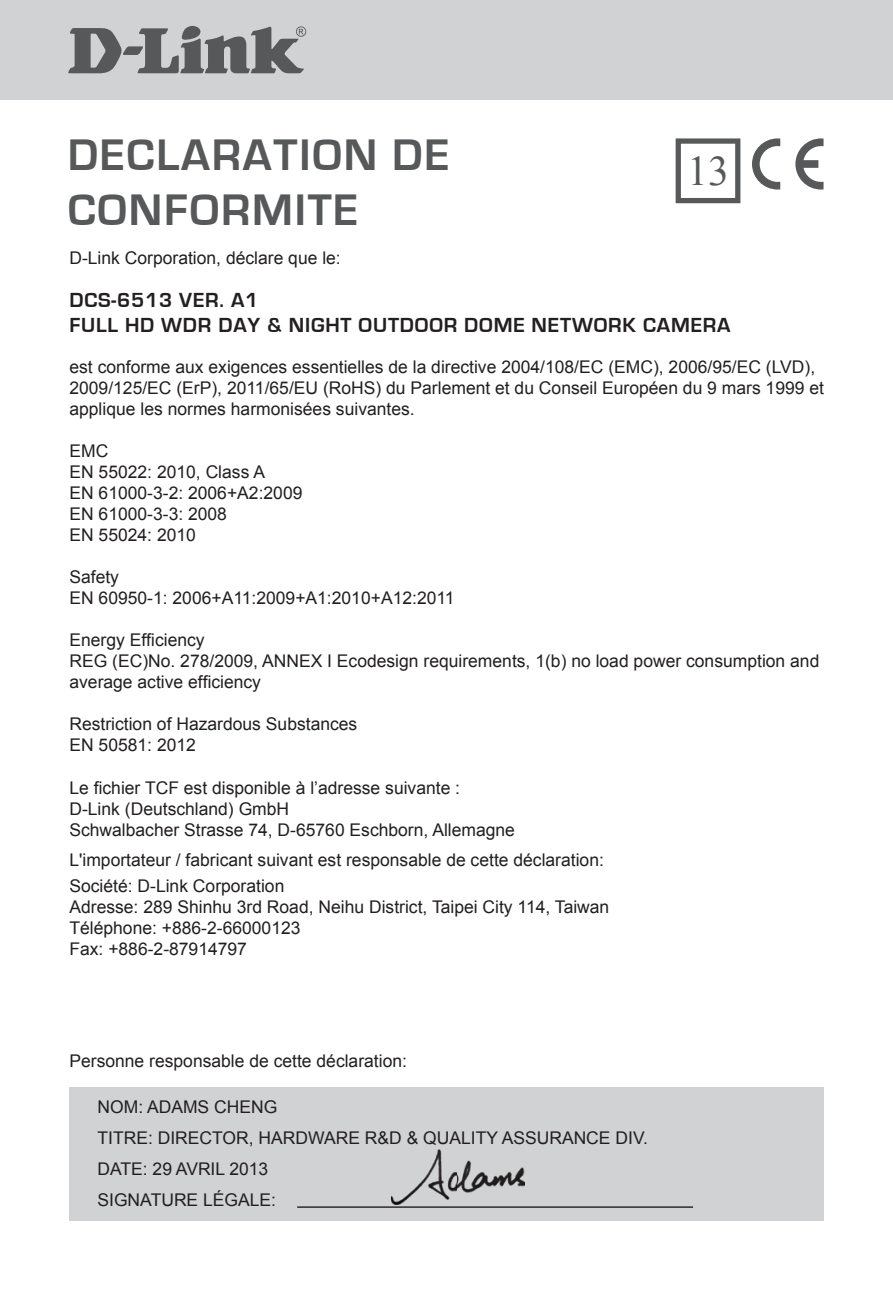
<style>
.page{position:relative;width:893px;height:1290px;background:#fff}
.page>*{position:absolute;margin:0;border:0;box-sizing:border-box;transform-origin:0 0}
.t1{font:700 45.5px/54.6px "Eurostile";letter-spacing:.04em;color:#57585a}
.t2{font:42px "Times New Roman";color:#57585a}
.t3{font:700 21px/25.2px "Eurostile";letter-spacing:.04em;color:#231f20}
.t4{font:17.5px/21px "Arial";color:#231f20}
</style>
<div class="page">
<div style="left:0;top:0;width:893px;height:99px;background:#d1d2d4"></div>
<svg style="left:68px;top:26px;width:238px;height:48px"></svg>
<div style="left:69px;top:1086px;width:754px;height:134px;background:#d1d2d4"></div>
<hr style="left:297px;top:1206px;width:396px;height:2px;background:#231f20">
<img style="left:391px;top:1150px;width:134px;height:54px">
<svg style="left:676px;top:138px;width:64px;height:65px"></svg>
<svg style="left:795px;top:138px;width:28px;height:52px"></svg>
<svg style="left:752px;top:138px;width:28px;height:52px"></svg>
<h1 class="t1" style="left:68px;top:129px;width:383px">DECLARATION DE<br>CONFORMITE</h1>
<h2 class="t2" style="left:687px;top:143px;width:43px">13</h2>
<p class="t4" style="left:69px;top:248px;width:273px">D-Link Corporation, déclare que le:</p>
<p class="t3" style="left:69px;top:287px;width:334px">DCS-6513 VER. A1<br>FULL HD WDR DAY &amp; NIGHT OUTDOOR</p>
<p class="t3" style="left:464px;top:313px;width:31px">DOME</p>
<p class="t3" style="left:532px;top:313px;width:32px">NETWOR</p>
<p class="t3" style="left:623px;top:313px;width:51px">K CAMERA</p>
<p class="t4" style="left:69px;top:357px;width:756px">est conforme aux exigences essentielles de la directive 2004/108/EC (EMC), 2006/95/EC (LVD),<br>2009/125/EC (ErP), 2011/65/EU (RoHS) du Parlement et du Conseil Européen du 9 mars 1999 et applique les normes harmonisées suivantes.</p>
<p class="t4" style="left:69px;top:441px;width:234px">EMC<br>EN 55022: 2010, Class A<br>EN 61000-3-2: 2006+A2:2009<br>EN 61000-3-3: 2008<br>EN 55024: 2010</p>
<p class="t4" style="left:69px;top:567px;width:387px">Safety<br>EN 60950-1: 2006+A11:2009+A1:2010+A12:2011</p>
<p class="t4" style="left:69px;top:630px;width:751px">Energy Efficiency<br>REG (EC)No. 278/2009, ANNEX I Ecodesign requirements, 1(b) no load power consumption and average active efficiency</p>
<p class="t4" style="left:69px;top:714px;width:289px">Restriction of Hazardous Substances<br>EN 50581: 2012</p>
<p class="t4" style="left:69px;top:777px;width:447px">Le fichier TCF est disponible à l’adresse suivante :<br>D-Link (Deutschland) GmbH<br>Schwalbacher Strasse 74, D-65760 Eschborn, Allemagne</p>
<p class="t4" style="left:69px;top:847px;width:536px;line-height:25.9px">L'importateur / fabricant suivant est responsable de cette déclaration:<br>Société: D-Link Corporation</p>
<p class="t4" style="left:69px;top:897px;width:541px">Adresse: 289 Shinhu 3rd Road, Neihu District, Taipei City 114, Taiwan<br>Téléphone: +886-2-66000123<br>Fax: +886-2-87914797</p>
<p class="t4" style="left:69px;top:1050px;width:339px">Personne responsable de cette déclaration:</p>
<p class="t4" style="left:98px;top:1091px;width:552px;line-height:30.8px">NOM: ADAMS CHENG<br>TITRE: DIRECTOR, HARDWARE R&amp;D &amp; QUALITY ASSURANCE DIV.<br>DATE: 29 avril</p>
<p class="t4" style="left:98px;top:1153px;width:180px;line-height:30.8px;text-indent:132px">2013<br>SIGNATURE LÉGALE:</p>
</div>
